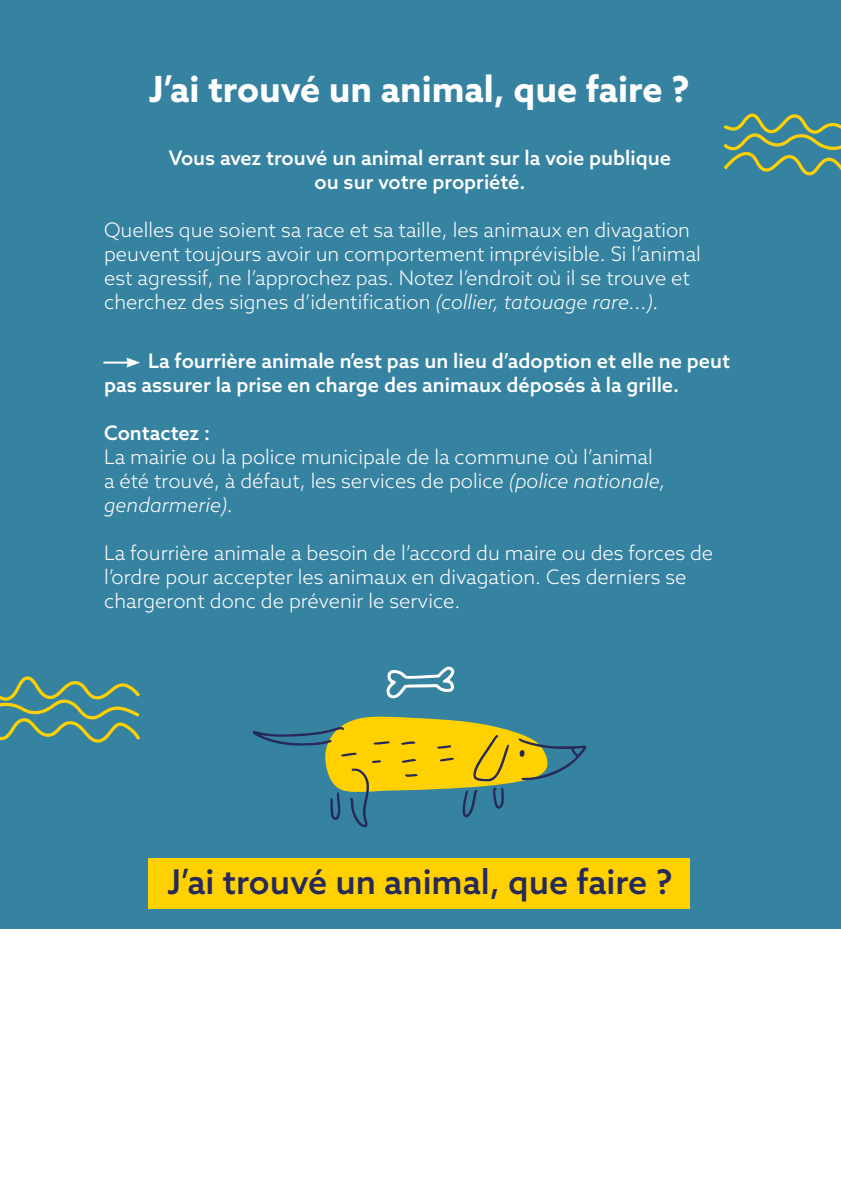
<style>
.page{position:relative;width:841px;height:1192px;background:#fff}
.page>*{position:absolute;margin:0;border:0;box-sizing:border-box;transform-origin:0 0}
.t1{font:700 36px "Azo Sans";color:#fff}
.t2{font:500 34px "Azo Sans";color:#262959}
.t3{font:300 20px/24px "Azo Sans";color:#fff}
.t4{font:500 20px/24px "Azo Sans";color:#fff;text-align:center}
.s1{font-style:italic}
</style>
<div class="page">
<div style="left:0;top:0;width:840px;height:928px;background:#3682a1"></div>
<hr style="left:103px;top:361px;width:26px;height:2px;background:#fff">
<svg style="left:126px;top:357px;width:14px;height:10px"></svg>
<div style="left:149px;top:858px;width:541px;height:50px;background:#ffd100"></div>
<svg style="left:252px;top:716px;width:334px;height:111px"></svg>
<svg style="left:386px;top:666px;width:69px;height:32px"></svg>
<svg style="left:723px;top:113px;width:117px;height:63px"></svg>
<svg style="left:0;top:676px;width:140px;height:66px"></svg>
<h1 class="t1" style="left:149px;top:65px;width:542px">J’ai trouvé un animal, que faire ?</h1>
<p class="t4" style="left:169px;top:146px;width:503px">Vous avez trouvé un animal errant sur la voie publique ou sur votre propriété.</p>
<p class="t3" style="left:104px;top:217px;width:598px">Quelles que soient sa race et sa taille, les animaux en divagation peuvent toujours avoir un comportement imprévisible. Si l’animal est agressif, ne l’approchez pas. Notez l’endroit où il se trouve et cherchez des signes d’identification <span class="s1">(collier, tatouage rare...).</span></p>
<p class="t4" style="left:104px;top:349px;width:627px;text-align:left;text-indent:44px">La fourrière animale n’est pas un lieu d’adoption et elle ne peut pas assurer la prise en charge des animaux déposés à la grille.</p>
<p class="t4" style="left:104px;top:421px;width:107px">Contactez :</p>
<p class="t3" style="left:104px;top:445px;width:563px">La mairie ou la police municipale de la commune où l’animal a été trouvé, à défaut, les services de police <span class="s1">(police nationale, gendarmerie).</span></p>
<p class="t3" style="left:104px;top:541px;width:610px">La fourrière animale a besoin de l’accord du maire ou des forces de l’ordre pour accepter les animaux en divagation. Ces derniers se chargeront donc de prévenir le service.</p>
<h2 class="t2" style="left:167px;top:859px;width:506px">J’ai trouvé un animal, que faire ?</h2>
</div>
